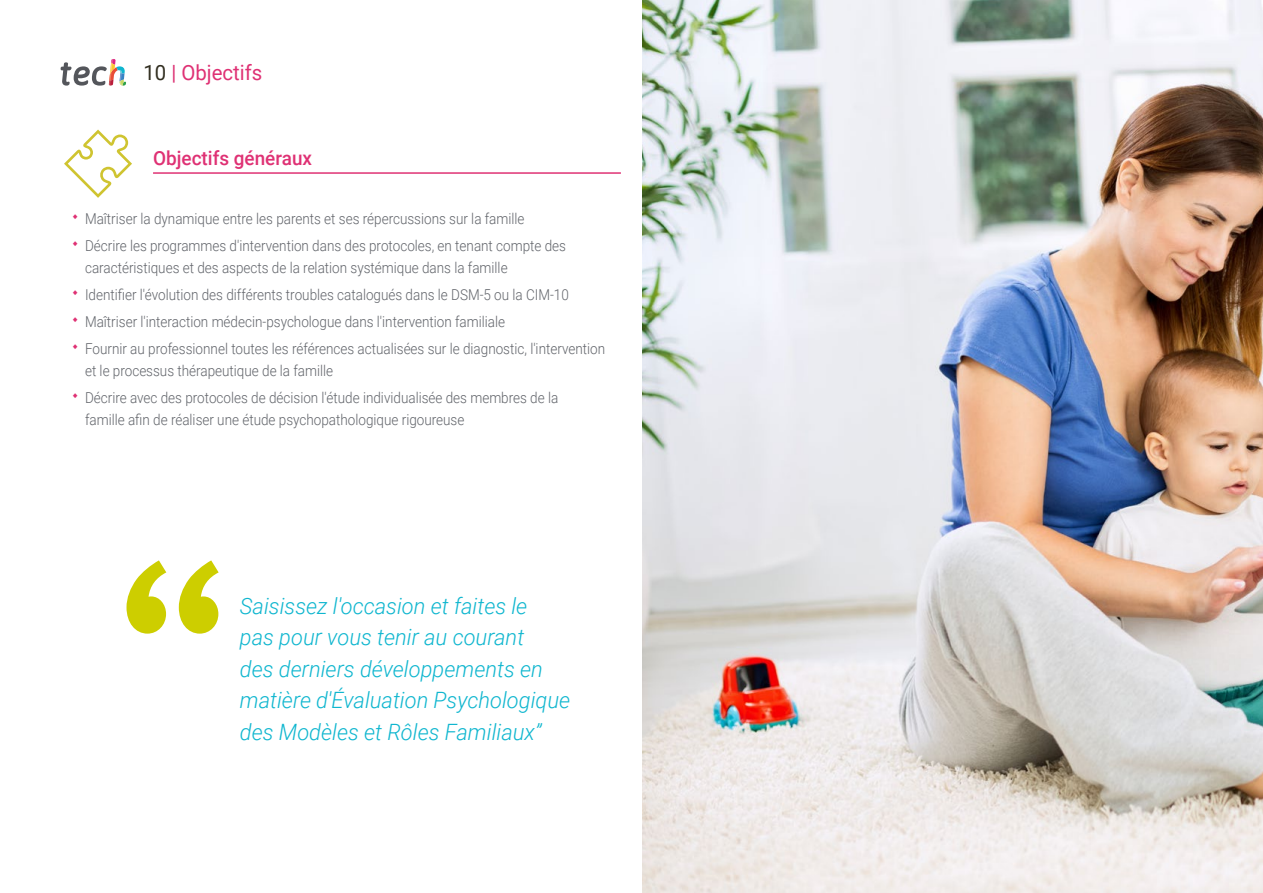
<style>
.page{position:relative;width:1263px;height:893px;background:#fff}
.page>*{position:absolute;margin:0;border:0;box-sizing:border-box;transform-origin:0 0}
.t1{font:italic 300 22.5px/31.5px "Roboto";color:#0fb6cf}
.t2{font:21px "Roboto";color:#df3174}
.t3{font:500 19.5px "Roboto";color:#df3174}
.t4{font:300 15px/26.7px "Roboto";color:#61646a;scale:.9 1}
.s1{color:#312e20}
.s2{color:#dc3072}
</style>
<div class="page">
<img style="left:642px;top:0;width:621px;height:893px">
<hr style="left:153px;top:173px;width:468px;height:1px;background:#df3174">
<svg style="left:64px;top:130px;width:68px;height:68px"></svg>
<svg style="left:126px;top:560px;width:93px;height:74px"></svg>
<svg style="left:61px;top:59px;width:65px;height:27px"></svg>
<h2 class="t2" style="left:144px;top:57px;width:120px"><span class="s1">10</span> <span class="s2">|</span> Objectifs</h2>
<h3 class="t3" style="left:153px;top:144px;width:160px">Objectifs généraux</h3>
<p class="t4" style="left:85px;top:205px;width:536px">Maîtriser la dynamique entre les parents et ses répercussions sur la famille<br>Décrire les programmes d'intervention dans des protocoles, en tenant compte des</p>
<p class="t4" style="left:85px;top:254px;width:579px">caractéristiques et des aspects de la relation systémique dans la famille<br>Identifier l'évolution des différents troubles catalogués dans le DSM-5 ou la CIM-10<br>Maîtriser l'interaction médecin-psychologue dans l'intervention familiale<br>Fournir au professionnel toutes les références actualisées sur le diagnostic, l'intervention</p>
<p class="t4" style="left:85px;top:357px;width:527px">et le processus thérapeutique de la famille<br>Décrire avec des protocoles de décision l'étude individualisée des membres de la</p>
<p class="t4" style="left:85px;top:406px;width:423px">famille afin de réaliser une étude psychopathologique rigoureuse</p>
<h1 class="t1" style="left:240px;top:589px;width:332px">Saisissez l'occasion et faites le<br>pas pour vous tenir au courant<br>des derniers développements en matière d'Évaluation Psychologique des Modèles et Rôles Familiaux”</h1>
</div>
